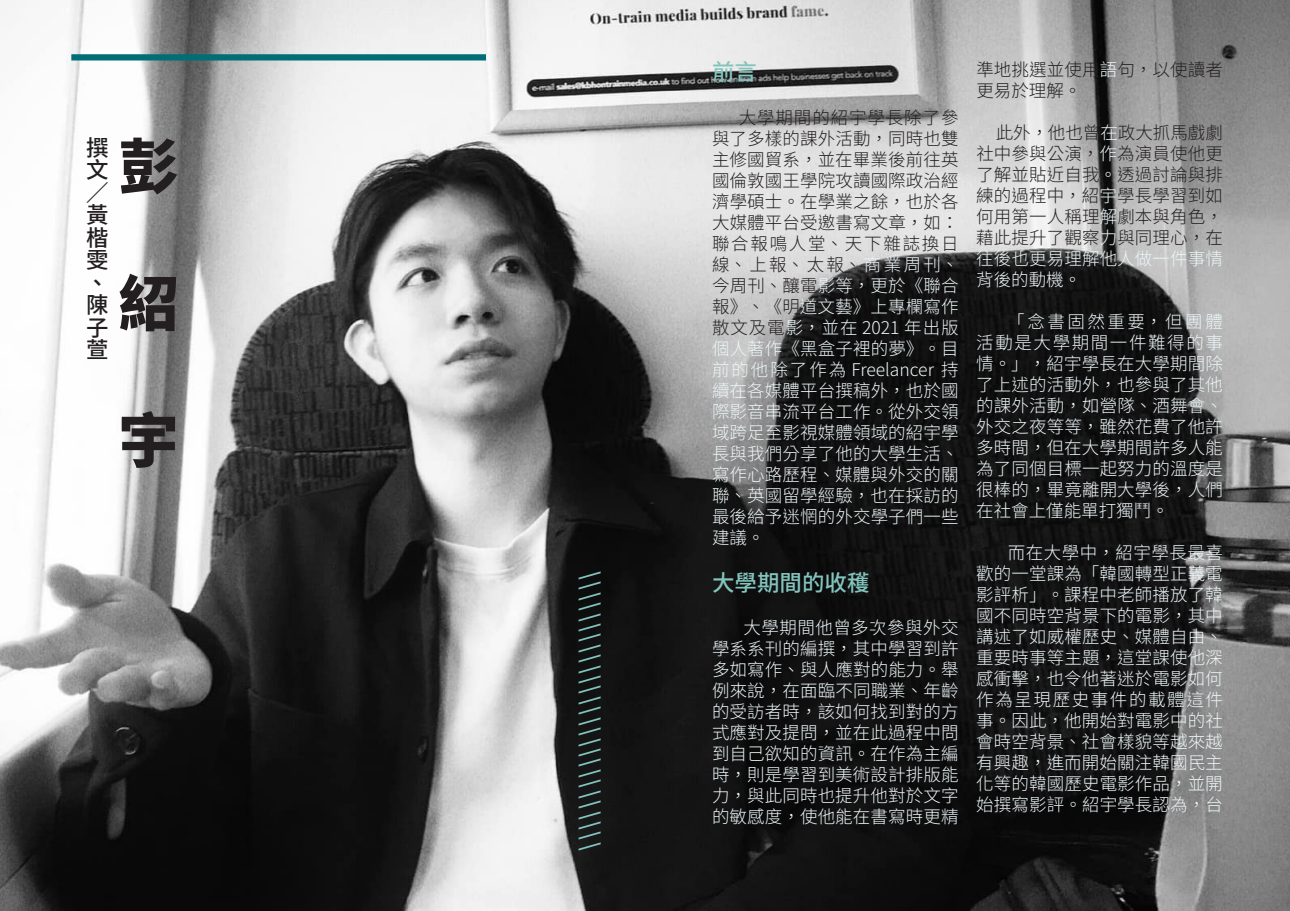
<style>
.page{position:relative;width:1290px;height:911px;background:#fff}
.page>*{position:absolute;margin:0;border:0;box-sizing:border-box;transform-origin:0 0}
.t1{font:900 60px "Noto Sans CJ Ktc";color:#231f20}
.t2{font:500 22.5px "Noto Sans CJ Ktc";color:#83c5be}
.t3{font:500 22.5px/22.5px "Noto Sans CJ Ktc";color:#231f20}
.t4{font:300 17.5px/21px "Noto Sans CJ Ktc";letter-spacing:.005em;color:#edf6f9;text-align:justify}
.t5{font:300 17.5px/21px "Noto Sans CJ Ktc";letter-spacing:.005em;color:#231f20}
.s1{color:#231f20}
.s2{color:#edf6f9}
</style>
<div class="page">
<img style="left:0;top:0;width:1290px;height:911px">
<div style="left:71px;top:54px;width:415px;height:6px;background:#006d77"></div>
<p class="t3" style="left:86px;top:137px;width:23px">撰文／黃楷雯、陳子萱</p>
<p class="t1" style="left:119px;top:133px;width:60px">彭</p>
<p class="t1" style="left:119px;top:270px;width:59px">紹</p>
<p class="t1" style="left:119px;top:406px;width:58px">宇</p>
<p class="t2" style="left:604px;top:571px;width:281px;rotate:90deg">\\\\\\\\\\\\\\\\\\\\\\\\\\\</p>
<p class="t2" style="left:712px;top:59px;width:46px">前言</p>
<p class="t4" style="left:712px;top:107px;width:248px;text-indent:27px"><span class="s1">大學期間的紹宇學長除了參與了多樣的課外活動，同時也雙主修國貿系，並在畢業後前往英國倫敦國王學院攻讀國際政治經濟學碩士。在學業之餘，也於各大媒體平台受邀書寫文章，如：聯合報鳴人堂、天下雜誌換日線、上報、太報、</span>商業周刊、<span class="s1">今周刊、釀電</span>影等，更於《聯合<span class="s1">報》、《明</span>道文藝》上專欄寫作<span class="s1">散文及電</span>影，並在 2021 年出版個人著作《黑盒子裡的夢》。目前的他除了作為 Freelancer 持續在各媒體平台撰稿外，也於國際影音串流平台工作。從外交領域跨足至影視媒體領域的紹宇學長與我們分享了他的大學生活、寫作心路歷程、媒體與外交的關聯、英國留學經驗，也在採訪的最後給予迷惘的外交學子們一些建議。</p>
<p class="t2" style="left:712px;top:569px;width:159px">大學期間的收穫</p>
<p class="t4" style="left:712px;top:617px;width:248px;text-indent:31px">大學期間他曾多次參與外交學系系刊的編撰，其中學習到許多如寫作、與人應對的能力。舉例來說，在面臨不同職業、年齡的受訪者時，該如何找到對的方式應對及提問，並在此過程中問到自己欲知的資訊。在作為主編時，則是學習到美術設計排版能力，與此同時也提升他對於文字的敏感度，使他能在書寫時更精</p>
<p class="t5" style="left:976px;top:59px;width:248px">準地挑選並使用<span class="s2">語</span>句，以使讀者更易於理解。</p>
<p class="t5" style="left:976px;top:122px;width:248px;text-align:justify;text-indent:19px">此外，他也曾<span class="s2">在</span>政大抓馬戲劇社中參與公演，<span class="s2">作</span>為演員使他更了解並貼近自我<span class="s2">。</span>透過討論與排練的過程中，紹<span class="s2">宇</span>學長學習到如何用第一人稱理<span class="s2">解</span>劇本與角色，藉此提升了觀察<span class="s2">力</span>與同理心，在<span class="s2">往後也更易理解他人做一件事情背後的動機。</span></p>
<p class="t4" style="left:976px;top:311px;width:248px;text-indent:31px">「念書固然重要，但團體活動是大學期間一件難得的事情。」，紹宇學長在大學期間除了上述的活動外，也參與了其他的課外活動，如營隊、酒舞會、外交之夜等等，雖然花費了他許多時間，但在大學期間許多人能為了同個目標一起努力的溫度是很棒的，畢竟離開大學後，人們在社會上僅能單打獨鬥。</p>
<p class="t4" style="left:976px;top:542px;width:248px;text-indent:32px">而在大學中，紹宇學長最喜歡的一堂課為「韓國轉型正義電影評析」。課程中老師播放了韓國不同時空背景下的電影，其中講述了如威權歷史、媒體自由、重要時事等主題，這堂課使他深感衝擊，也令他著迷於電影如何作為呈現歷史事件的載體這件事。因此，他開始對電影中的社會時空背景、社會樣貌等越來越有興趣，進而開始關注韓國民主化等的韓國歷史電影作品，並開始撰寫影評。紹宇學長認為，台</p>
</div>
